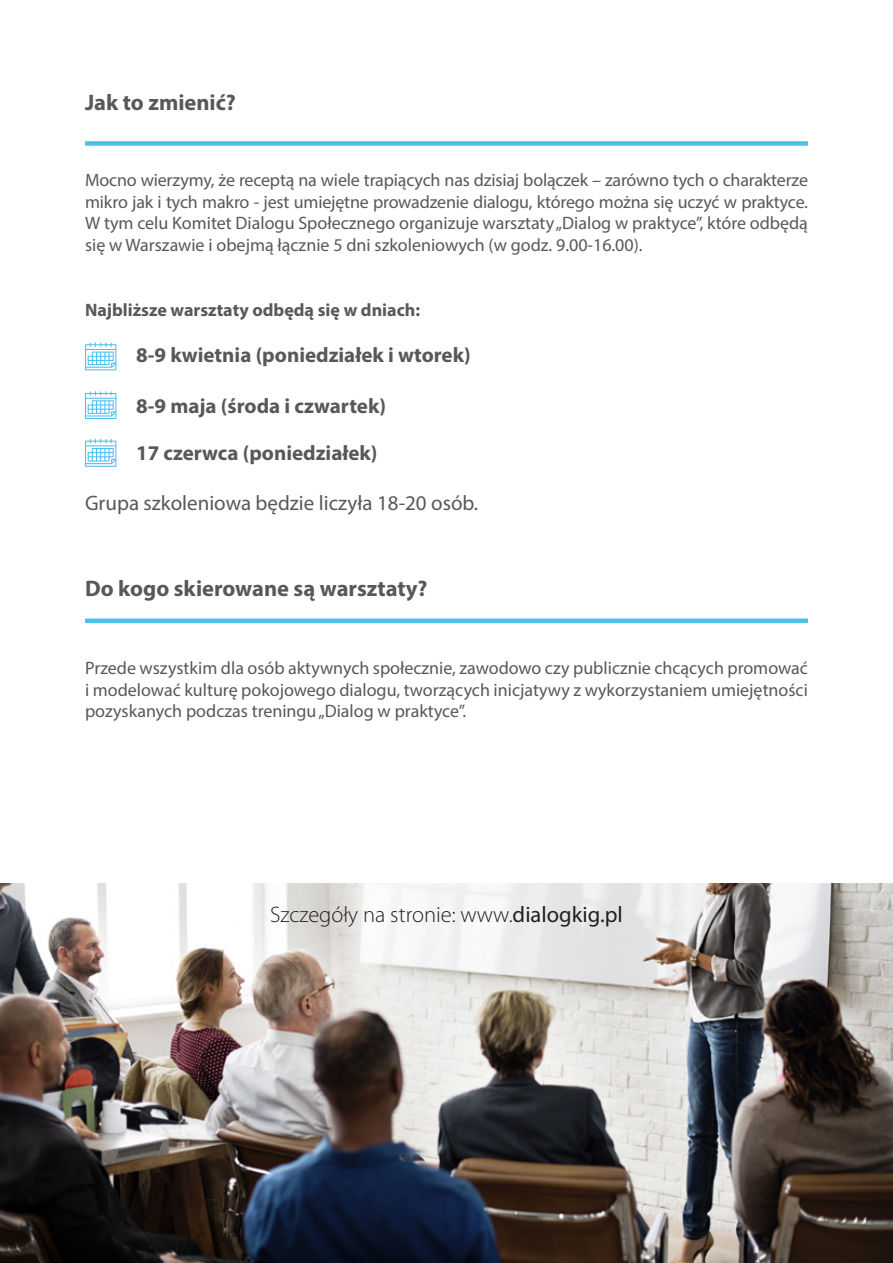
<style>
.page{position:relative;width:893px;height:1263px;background:#fff}
.page>*{position:absolute;margin:0;border:0;box-sizing:border-box;transform-origin:0 0}
.t1{font:700 22.5px "Myriad Pro";color:#57585a}
.t2{font:300 22.5px "Myriad Pro";color:#231f20}
.t3{font:700 21px "Myriad Pro";color:#57585a}
.t4{font:21px "Myriad Pro";color:#57585a}
.t5{font:18px/21.6px "Myriad Pro";color:#57585a;text-align:justify}
.t6{font:700 18px "Myriad Pro";color:#57585a}
.s1{font-weight:400}
</style>
<div class="page">
<img style="left:0;top:883px;width:893px;height:380px">
<div style="left:85px;top:141px;width:723px;height:5px;background:#4abfee"></div>
<div style="left:85px;top:618px;width:723px;height:5px;background:#4abfee"></div>
<svg style="left:85px;top:343px;width:31px;height:27px"></svg>
<svg style="left:85px;top:391px;width:31px;height:28px"></svg>
<svg style="left:85px;top:439px;width:31px;height:28px"></svg>
<p class="t1" style="left:85px;top:88px;width:152px">Jak to zmienić?</p>
<p class="t5" style="left:85px;top:169px;width:724px">Mocno wierzymy, że receptą na wiele trapiących nas dzisiaj bolączek – zarówno tych o charakterze mikro jak i tych makro - jest umiejętne prowadzenie dialogu, którego można się uczyć w praktyce.<br>W tym celu Komitet Dialogu Społecznego organizuje warsztaty „Dialog w praktyce”, które odbędą się w Warszawie i obejmą łącznie 5 dni szkoleniowych (w godz. 9.00-16.00).</p>
<p class="t6" style="left:85px;top:298px;width:336px">Najbliższe warsztaty odbędą się w dniach:</p>
<p class="t3" style="left:136px;top:342px;width:336px">8-9 kwietnia (poniedziałek i wtorek)</p>
<p class="t3" style="left:136px;top:392px;width:251px">8-9 maja (środa i czwartek)</p>
<p class="t3" style="left:136px;top:439px;width:243px">17 czerwca (poniedziałek)</p>
<p class="t4" style="left:85px;top:490px;width:395px">Grupa szkoleniowa będzie liczyła 18-20 osób.</p>
<p class="t1" style="left:85px;top:574px;width:344px">Do kogo skierowane są warsztaty?</p>
<p class="t5" style="left:85px;top:657px;width:724px">Przede wszystkim dla osób aktywnych społecznie, zawodowo czy publicznie chcących promować i modelować kulturę pokojowego dialogu, tworzących inicjatywy z wykorzystaniem umiejętności pozyskanych podczas treningu „Dialog w praktyce”.</p>
<p class="t2" style="left:270px;top:902px;width:354px">Szczegóły na stronie: www.<span class="s1">dialogkig.pl</span></p>
</div>
